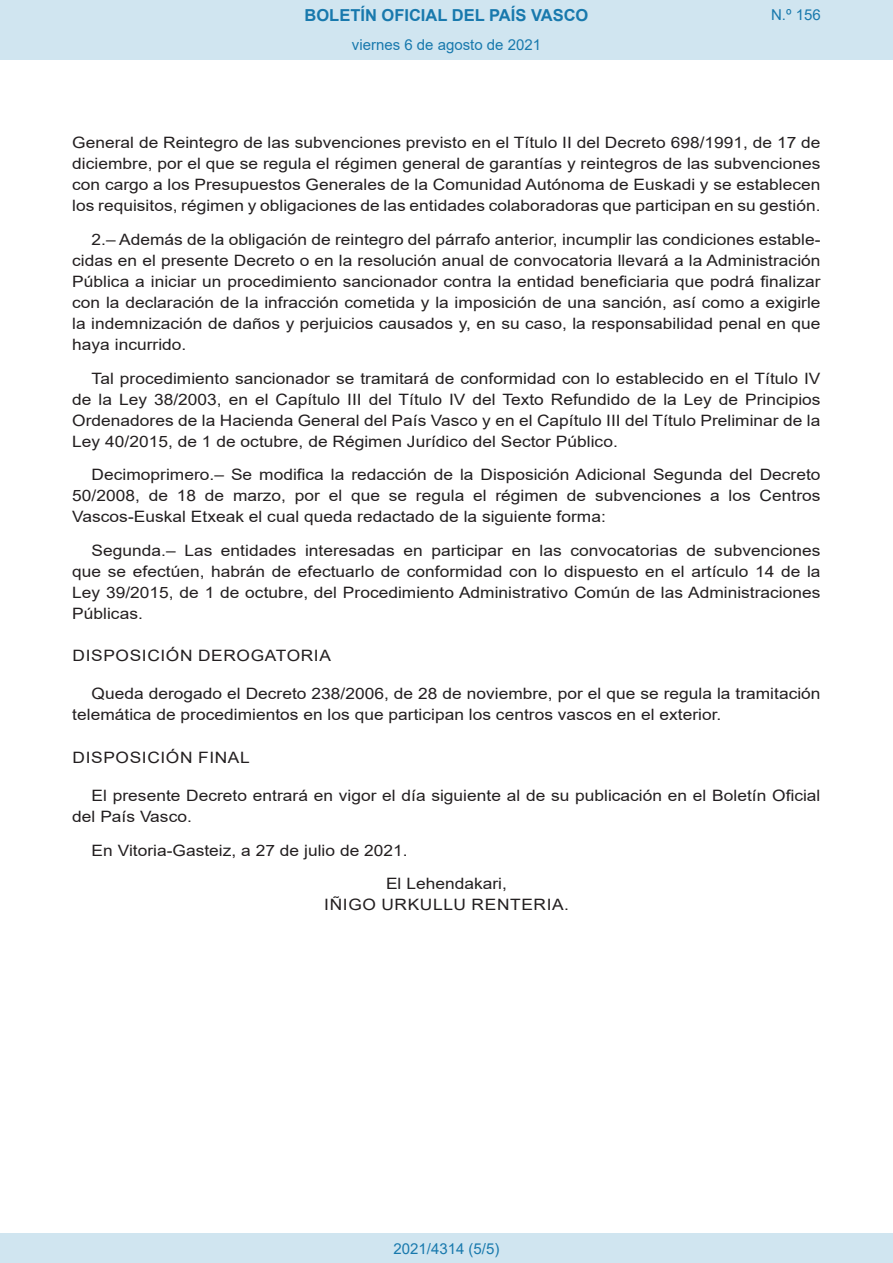
<style>
.page{position:relative;width:893px;height:1263px;background:#fff}
.page>*{position:absolute;margin:0;border:0;box-sizing:border-box;transform-origin:0 0}
.t1{font:700 16.5px "Arial";color:#1879ad}
.BOPVDetalle{font:15.6px/21px "Arial";color:#231f20;text-align:justify;scale:1.11 1}
.BOPVDisposicion{font:15.6px "Arial";letter-spacing:.035em;color:#231f20;scale:1.11 1}
.BOPVFirmaLugFec{font:15.6px "Arial";color:#231f20;scale:1.11 1}
.BOPVNombreLehen1{font:15.6px "Arial";letter-spacing:.035em;color:#231f20;scale:1.11 1}
.BOPVPuestoLehen1{font:15.6px "Arial";color:#231f20;scale:1.11 1}
.Paginacion_Centro{font:15px "Arial";color:#1879ad}
</style>
<div class="page">
<div style="left:0;top:0;width:893px;height:60px;background:#d0e5f0"></div>
<div style="left:0;top:1233px;width:893px;height:30px;background:#d0e5f0"></div>
<p class="t1" style="left:305px;top:3px;width:285px">BOLETÍN OFICIAL DEL PAÍS VASCO</p>
<p class="Paginacion_Centro" style="left:352px;top:35px;width:191px">viernes 6 de agosto de 2021</p>
<p class="Paginacion_Centro" style="left:771px;top:5px;width:51px">N.º 156</p>
<p class="BOPVDetalle" style="left:72px;top:132px;width:676px">General de Reintegro de las subvenciones previsto en el Título II del Decreto 698/1991, de 17 de diciembre, por el que se regula el régimen general de garantías y reintegros de las subvenciones con cargo a los Presupuestos Generales de la Comunidad Autónoma de Euskadi y se establecen los requisitos, régimen y obligaciones de las entidades colaboradoras que participan en su gestión.</p>
<p class="BOPVDetalle" style="left:72px;top:229px;width:676px;text-indent:19px">2.– Además de la obligación de reintegro del párrafo anterior, incumplir las condiciones estable&shy;cidas en el presente Decreto o en la resolución anual de convocatoria llevará a la Administración Pública a iniciar un procedimiento sancionador contra la entidad beneficiaria que podrá finalizar con la declaración de la infracción cometida y la imposición de una sanción, así como a exigirle la indemnización de daños y perjuicios causados y, en su caso, la responsabilidad penal en que haya incurrido.</p>
<p class="BOPVDetalle" style="left:72px;top:368px;width:676px;text-indent:19px">Tal procedimiento sancionador se tramitará de conformidad con lo establecido en el Título IV de la Ley 38/2003, en el Capítulo III del Título IV del Texto Refundido de la Ley de Principios Ordenadores de la Hacienda General del País Vasco y en el Capítulo III del Título Preliminar de la Ley 40/2015, de 1 de octubre, de Régimen Jurídico del Sector Público.</p>
<p class="BOPVDetalle" style="left:72px;top:464px;width:676px;text-indent:19px">Decimoprimero.– Se modifica la redacción de la Disposición Adicional Segunda del Decreto 50/2008, de 18 de marzo, por el que se regula el régimen de subvenciones a los Centros Vascos-Euskal Etxeak el cual queda redactado de la siguiente forma:</p>
<p class="BOPVDetalle" style="left:72px;top:540px;width:676px;text-indent:19px">Segunda.– Las entidades interesadas en participar en las convocatorias de subvenciones que se efectúen, habrán de efectuarlo de conformidad con lo dispuesto en el artículo 14 de la Ley 39/2015, de 1 de octubre, del Procedimiento Administrativo Común de las Administraciones Públicas.</p>
<p class="BOPVDisposicion" style="left:73px;top:645px;width:234px">DISPOSICIÓN DEROGATORIA</p>
<p class="BOPVDetalle" style="left:72px;top:683px;width:676px;text-indent:19px">Queda derogado el Decreto 238/2006, de 28 de noviembre, por el que se regula la tramitación telemática de procedimientos en los que participan los centros vascos en el exterior.</p>
<p class="BOPVDisposicion" style="left:73px;top:746px;width:161px">DISPOSICIÓN FINAL</p>
<p class="BOPVDetalle" style="left:72px;top:785px;width:675px;text-indent:19px">El presente Decreto entrará en vigor el día siguiente al de su publicación en el Boletín Oficial del País Vasco.</p>
<p class="BOPVFirmaLugFec" style="left:92px;top:839px;width:286px">En Vitoria-Gasteiz, a 27 de julio de 2021.</p>
<p class="BOPVPuestoLehen1" style="left:386px;top:873px;width:110px">El Lehendakari,</p>
<p class="BOPVNombreLehen1" style="left:324px;top:894px;width:222px">IÑIGO URKULLU RENTERIA.</p>
<p class="Paginacion_Centro" style="left:393px;top:1238px;width:107px">2021/4314 (5/5)</p>
</div>
